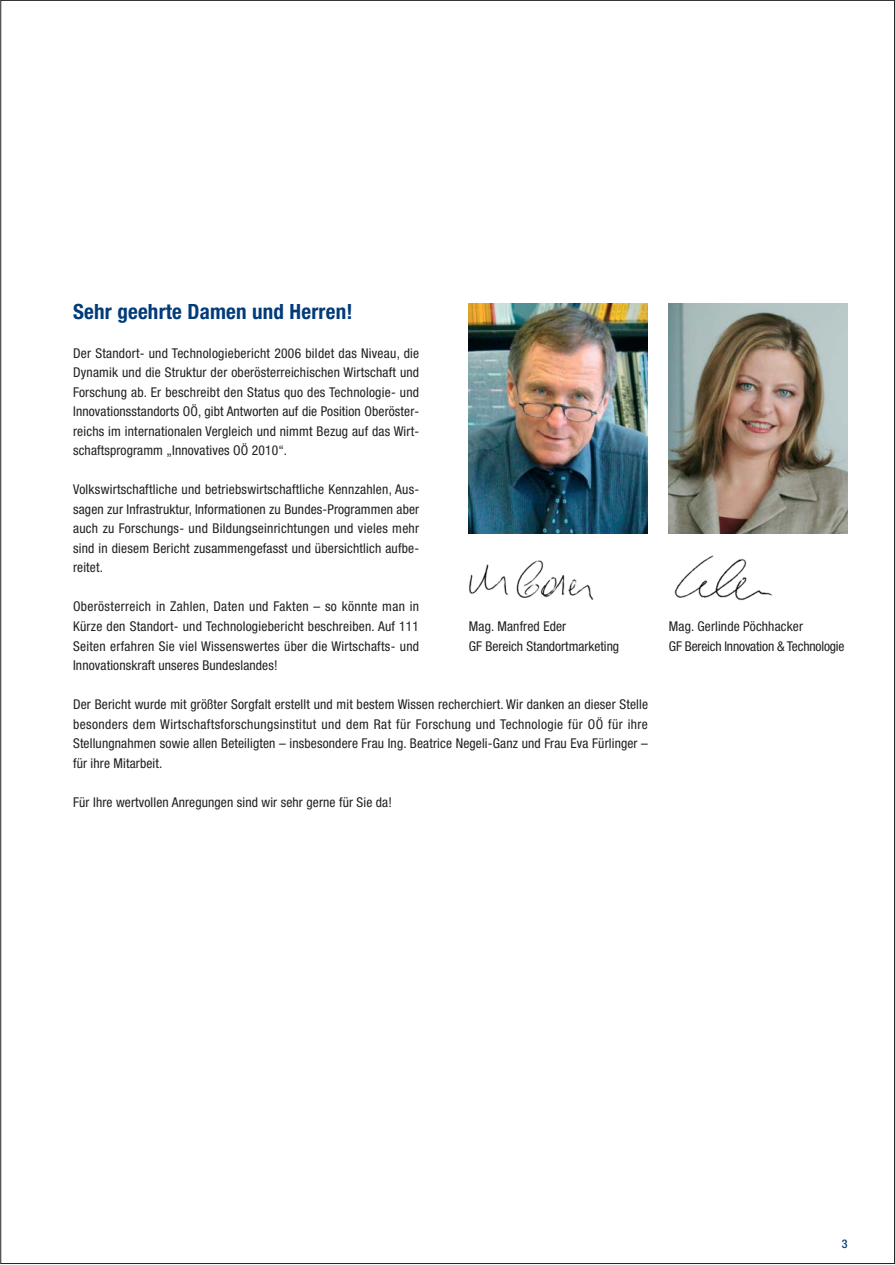
<style>
.page{position:relative;width:895px;height:1265px;background:#fff}
.page>*{position:absolute;margin:0;border:0;box-sizing:border-box;transform-origin:0 0}
.t1{font:700 condensed 21px "Helvetica Neue";letter-spacing:.01em;color:#003b7a}
.t2{font:condensed 13.5px/19.5px "Helvetica Neue";letter-spacing:.01em;color:#231f20;text-align:justify}
.t3{font:condensed 13.5px/19.5px "Helvetica Neue";letter-spacing:-.01em;color:#231f20}
.t4{font:500 condensed 12px "Helvetica Neue";color:#003b7a}
</style>
<div class="page">
<img style="left:468px;top:303px;width:179px;height:230px">
<img style="left:668px;top:303px;width:179px;height:230px">
<img style="left:469px;top:560px;width:125px;height:40px">
<img style="left:674px;top:555px;width:97px;height:46px">
<h1 class="t1" style="left:73px;top:304px;width:281px">Sehr geehrte Damen und Herren!</h1>
<p class="t2" style="left:73px;top:344px;width:347px">Der Standort- und Technologiebericht 2006 bildet das Niveau, die Dynamik und die Struktur der oberösterreichischen Wirtschaft und Forschung ab. Er beschreibt den Status quo des Technologie- und Innovationsstandorts OÖ, gibt Antworten auf die Position Oberöster&shy;reichs im internationalen Vergleich und nimmt Bezug auf das Wirt&shy;schaftsprogramm „Innovatives OÖ 2010“.</p>
<p class="t2" style="left:73px;top:481px;width:347px">Volkswirtschaftliche und betriebswirtschaftliche Kennzahlen, Aus&shy;sagen zur Infrastruktur, Informationen zu Bundes-Programmen aber auch zu Forschungs- und Bildungseinrichtungen und vieles mehr sind in diesem Bericht zusammengefasst und übersichtlich aufbe&shy;reitet.</p>
<p class="t2" style="left:73px;top:598px;width:347px">Oberösterreich in Zahlen, Daten und Fakten – so könnte man in Kürze den Standort- und Technologiebericht beschreiben. Auf 111<br>Seiten erfahren Sie viel Wissenswertes über die Wirtschafts- und Innovationskraft unseres Bundeslandes!</p>
<p class="t2" style="left:73px;top:695px;width:576px">Der Bericht wurde mit größter Sorgfalt erstellt und mit bestem Wissen recherchiert. Wir danken an dieser Stelle besonders dem Wirtschaftsforschungsinstitut und dem Rat für Forschung und Technologie für OÖ für ihre Stellungnahmen sowie allen Beteiligten – insbesondere Frau Ing. Beatrice Negeli-Ganz und Frau Eva Fürlinger – für ihre Mitarbeit.</p>
<p class="t2" style="left:73px;top:793px;width:320px">Für Ihre wertvollen Anregungen sind wir sehr gerne für Sie da!</p>
<p class="t2" style="left:468px;top:618px;width:152px">Mag. Manfred Eder<br>GF Bereich Standortmarketing</p>
<p class="t3" style="left:668px;top:618px;width:177px">Mag. Gerlinde Pöchhacker<br>GF Bereich Innovation &amp; Technologie</p>
<p class="t4" style="left:841px;top:1239px;width:7px">3</p>
</div>
